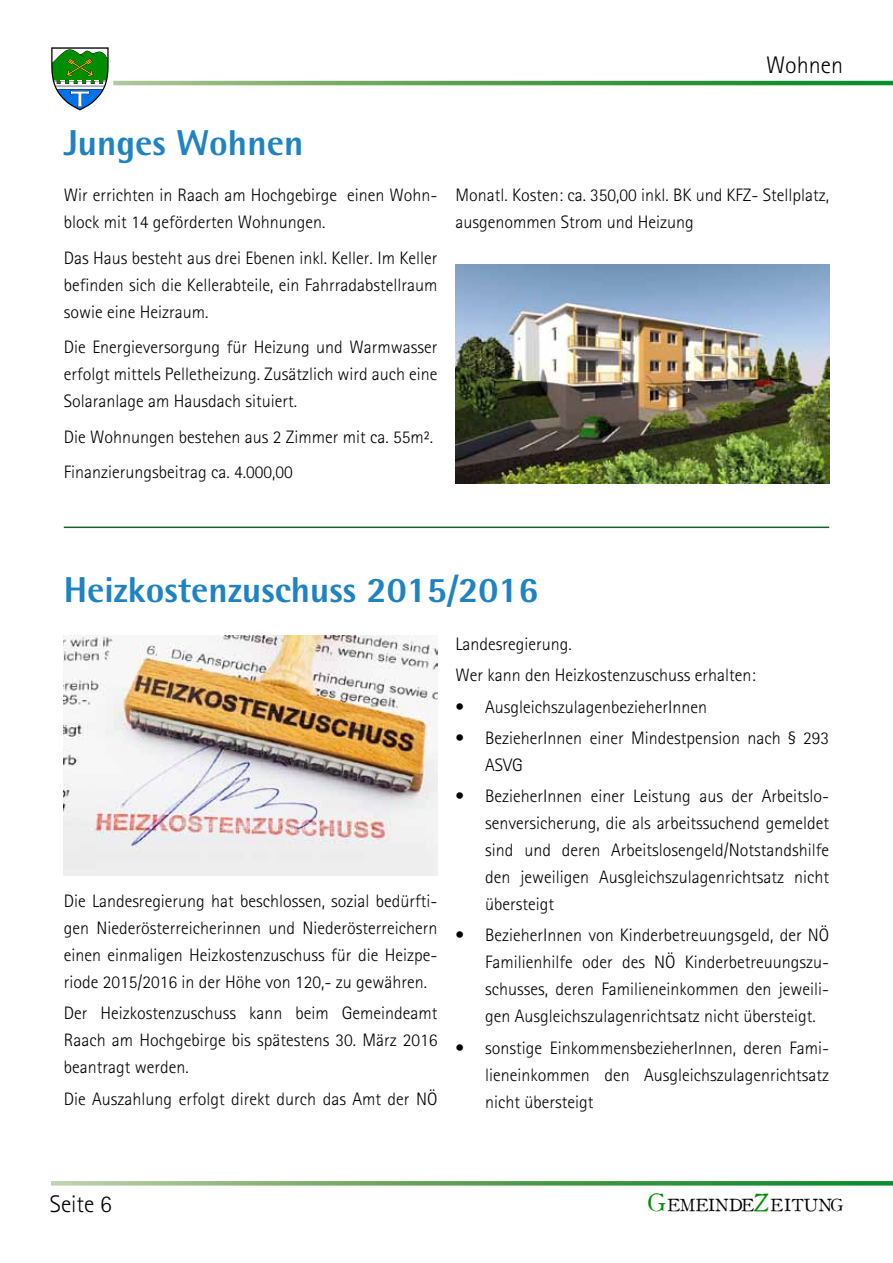
<style>
.page{position:relative;width:893px;height:1263px;background:#fff}
.page>*{position:absolute;margin:0;border:0;box-sizing:border-box;transform-origin:0 0}
.t1{font:800 36px "Rotis Semi Sans";color:#1f82c1}
.t2{font:300 24px "Rotis Sans Serif";color:#000}
.t3{font:300 18px/27px "Rotis Sans Serif";color:#000;text-align:justify}
.t4{font:16.95px "Old Style 1 HPLHS";letter-spacing:.02em;color:#000}
.s1{font-size:24.3px;color:#008d00}
</style>
<div class="page">
<svg style="left:113px;top:81px;width:780px;height:4px"></svg>
<svg style="left:51px;top:47px;width:58px;height:64px"></svg>
<svg style="left:51px;top:1181px;width:842px;height:4px"></svg>
<img style="left:64px;top:636px;width:373px;height:240px">
<hr style="left:64px;top:526px;width:765px;height:2px;background:#15622a">
<img style="left:455px;top:265px;width:374px;height:219px">
<h2 class="t2" style="left:766px;top:51px;width:78px">Wohnen</h2>
<h1 class="t1" style="left:64px;top:120px;width:241px">Junges Wohnen</h1>
<p class="t3" style="left:64px;top:182px;width:375px">Wir errichten in Raach am Hochgebirge einen Wohn&shy;block mit 14 geförderten Wohnungen.</p>
<p class="t3" style="left:64px;top:244px;width:375px">Das Haus besteht aus drei Ebenen inkl. Keller. Im Keller befinden sich die Kellerabteile, ein Fahrradabstellraum sowie eine Heizraum.</p>
<p class="t3" style="left:64px;top:334px;width:375px">Die Energieversorgung für Heizung und Warmwasser erfolgt mittels Pelletheizung. Zusätzlich wird auch eine Solaranlage am Hausdach situiert.</p>
<p class="t3" style="left:64px;top:419px;width:371px;line-height:35.5px">Die Wohnungen bestehen aus 2 Zimmer mit ca. 55m².<br>Finanzierungsbeitrag ca. 4.000,00</p>
<p class="t3" style="left:455px;top:182px;width:375px">Monatl. Kosten: ca. 350,00 inkl. BK und KFZ- Stellplatz, ausgenommen Strom und Heizung</p>
<h1 class="t1" style="left:64px;top:567px;width:476px">Heizkostenzuschuss 2015/2016</h1>
<p class="t3" style="left:64px;top:887px;width:375px">Die Landesregierung hat beschlossen, sozial bedürfti&shy;gen Niederösterreicherinnen und Niederösterreichern einen einmaligen Heizkostenzuschuss für die Heizpe&shy;riode 2015/2016 in der Höhe von 120,- zu gewähren.</p>
<p class="t3" style="left:64px;top:1000px;width:375px">Der Heizkostenzuschuss kann beim Gemeindeamt Raach am Hochgebirge bis spätestens 30. März 2016 beantragt werden.</p>
<p class="t3" style="left:64px;top:1085px;width:375px">Die Auszahlung erfolgt direkt durch das Amt der NÖ</p>
<p class="t3" style="left:455px;top:628px;width:302px;line-height:31.2px">Landesregierung.<br>Wer kann den Heizkostenzuschuss erhalten:</p>
<p class="t3" style="left:455px;top:693px;width:253px">• AusgleichszulagenbezieherInnen</p>
<p class="t3" style="left:485px;top:724px;width:345px;text-indent:-30px">• BezieherInnen einer Mindestpension nach § 293<br>ASVG</p>
<p class="t3" style="left:485px;top:783px;width:345px;text-indent:-30px">• BezieherInnen einer Leistung aus der Arbeitslo&shy;senversicherung, die als arbeitssuchend gemeldet sind und deren Arbeitslosengeld/Notstandshilfe den jeweiligen Ausgleichszulagenrichtsatz nicht übersteigt</p>
<p class="t3" style="left:485px;top:922px;width:345px;text-indent:-30px">• BezieherInnen von Kinderbetreuungsgeld, der NÖ Familienhilfe oder des NÖ Kinderbetreuungszu&shy;schusses, deren Familieneinkommen den jeweili&shy;gen Ausgleichszulagenrichtsatz nicht übersteigt.</p>
<p class="t3" style="left:485px;top:1034px;width:345px;text-indent:-30px">• sonstige EinkommensbezieherInnen, deren Fami&shy;lieneinkommen den Ausgleichszulagenrichtsatz nicht übersteigt</p>
<h2 class="t2" style="left:50px;top:1190px;width:63px">Seite 6</h2>
<p class="t4" style="left:647px;top:1192px;width:197px"><span class="s1">G</span>EMEINDE<span class="s1">Z</span>EITUNG</p>
</div>
